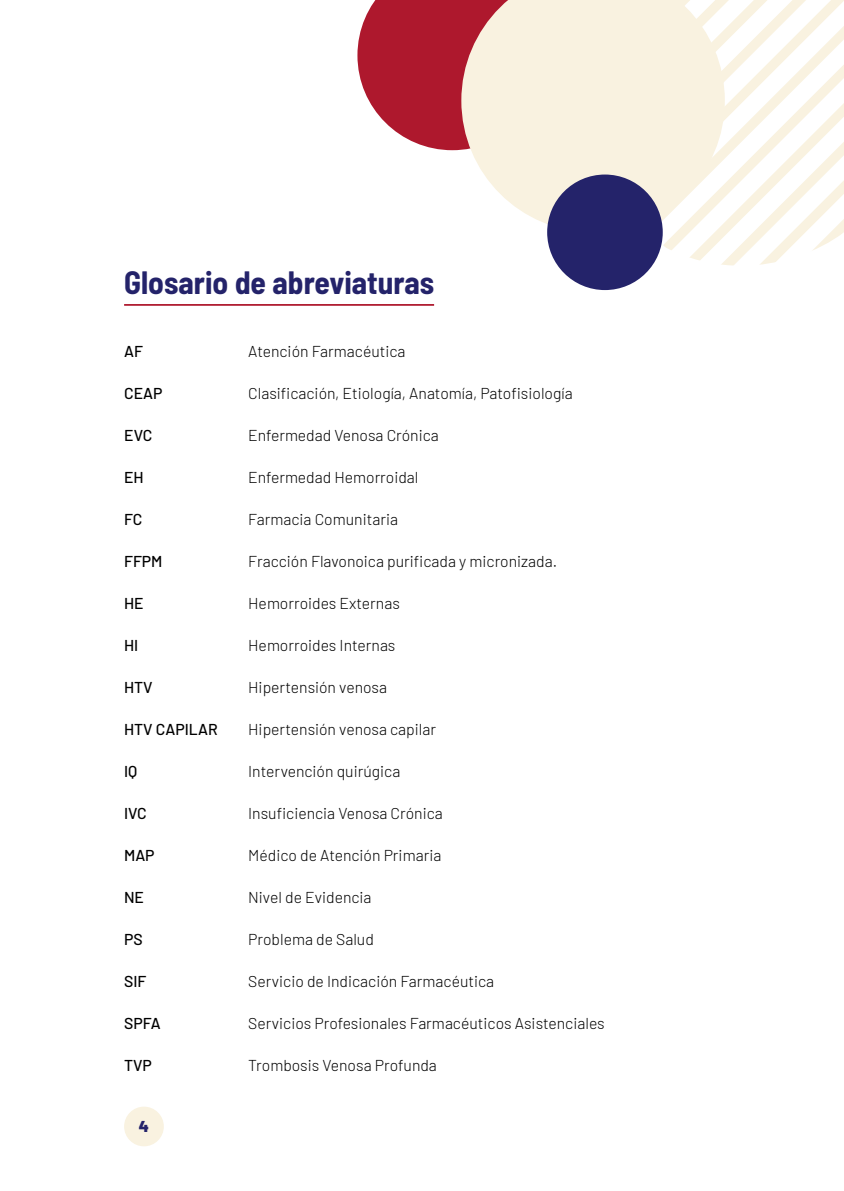
<style>
.page{position:relative;width:844px;height:1191px;background:#fff}
.page>*{position:absolute;margin:0;border:0;box-sizing:border-box;transform-origin:0 0}
.t1{font:700 semi-condensed 31.5px "Barlow";color:#24236a}
.t2{font:300 15.75px "Barlow";color:#000}
.t3{font:500 15.75px "Barlow";color:#000}
.t4{font:900 15.75px "Barlow";color:#24236a}
</style>
<div class="page">
<div style="left:124px;top:1106px;width:40px;height:40px;background:#f9f2e0;border-radius:50%"></div>
<svg style="left:651px;top:0;width:192px;height:266px"></svg>
<svg style="left:357px;top:0;width:104px;height:150px;background:#b9394b"></svg>
<svg style="left:461px;top:0;width:263px;height:232px;background:#f7ecde"></svg>
<div style="left:547px;top:174px;width:115px;height:116px;background:#24236a;border-radius:50%"></div>
<hr style="left:124px;top:304px;width:310px;height:2px;background:#ae182d">
<h1 class="t1" style="left:124px;top:260px;width:311px">Glosario de abreviaturas</h1>
<p class="t3" style="left:124px;top:340px;width:20px">AF</p>
<p class="t2" style="left:248px;top:340px;width:159px">Atención Farmacéutica</p>
<p class="t3" style="left:124px;top:382px;width:40px">CEAP</p>
<p class="t2" style="left:248px;top:382px;width:326px">Clasificación, Etiología, Anatomía, Patofisiología</p>
<p class="t3" style="left:124px;top:424px;width:30px">EVC</p>
<p class="t2" style="left:248px;top:424px;width:192px">Enfermedad Venosa Crónica</p>
<p class="t3" style="left:124px;top:466px;width:21px">EH</p>
<p class="t2" style="left:248px;top:466px;width:172px">Enfermedad Hemorroidal</p>
<p class="t3" style="left:124px;top:508px;width:20px">FC</p>
<p class="t2" style="left:248px;top:508px;width:151px">Farmacia Comunitaria</p>
<p class="t3" style="left:124px;top:550px;width:40px">FFPM</p>
<p class="t2" style="left:248px;top:550px;width:310px">Fracción Flavonoica purificada y micronizada.</p>
<p class="t3" style="left:124px;top:592px;width:21px">HE</p>
<p class="t2" style="left:248px;top:592px;width:153px">Hemorroides Externas</p>
<p class="t3" style="left:124px;top:634px;width:16px">HI</p>
<p class="t2" style="left:248px;top:634px;width:149px">Hemorroides Internas</p>
<p class="t3" style="left:124px;top:676px;width:30px">HTV</p>
<p class="t2" style="left:248px;top:676px;width:140px">Hipertensión venosa</p>
<p class="t3" style="left:124px;top:718px;width:95px">HTV CAPILAR</p>
<p class="t2" style="left:248px;top:718px;width:189px">Hipertensión venosa capilar</p>
<p class="t3" style="left:124px;top:760px;width:15px">IQ</p>
<p class="t2" style="left:248px;top:760px;width:154px">Intervención quirúgica</p>
<p class="t3" style="left:124px;top:802px;width:24px">IVC</p>
<p class="t2" style="left:248px;top:802px;width:196px">Insuficiencia Venosa Crónica</p>
<p class="t3" style="left:124px;top:844px;width:32px">MAP</p>
<p class="t2" style="left:248px;top:844px;width:194px">Médico de Atención Primaria</p>
<p class="t3" style="left:124px;top:886px;width:21px">NE</p>
<p class="t2" style="left:248px;top:886px;width:125px">Nivel de Evidencia</p>
<p class="t3" style="left:124px;top:928px;width:20px">PS</p>
<p class="t2" style="left:248px;top:928px;width:127px">Problema de Salud</p>
<p class="t3" style="left:124px;top:970px;width:24px">SIF</p>
<p class="t2" style="left:248px;top:970px;width:247px">Servicio de Indicación Farmacéutica</p>
<p class="t3" style="left:124px;top:1012px;width:38px">SPFA</p>
<p class="t2" style="left:248px;top:1012px;width:358px">Servicios Profesionales Farmacéuticos Asistenciales</p>
<p class="t3" style="left:124px;top:1054px;width:29px">TVP</p>
<p class="t2" style="left:248px;top:1054px;width:190px">Trombosis Venosa Profunda</p>
<p class="t4" style="left:139px;top:1114px;width:12px">4</p>
</div>
